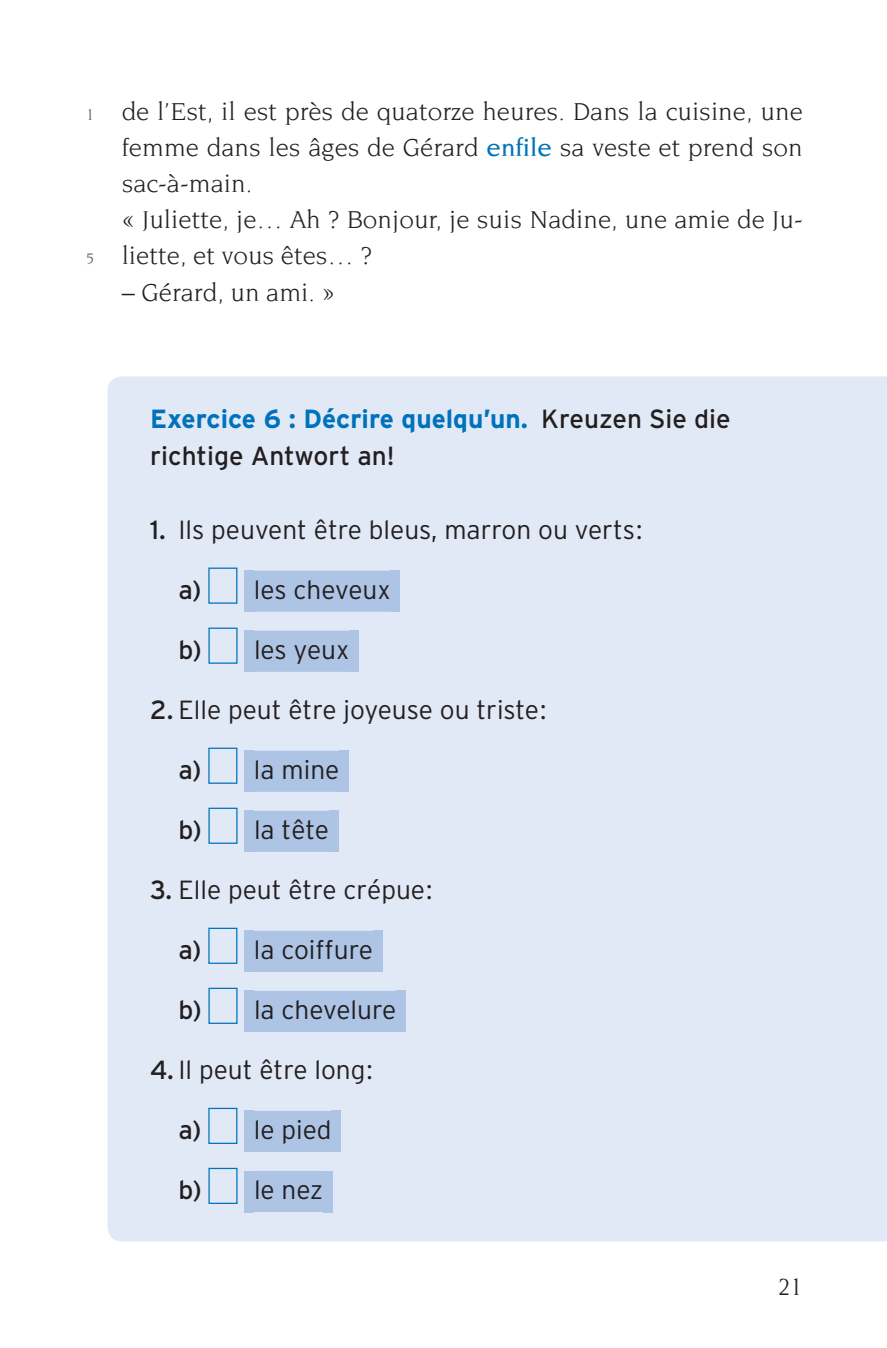
<style>
.page{position:relative;width:887px;height:1348px;background:#fff}
.page>*{position:absolute;margin:0;border:0;box-sizing:border-box;transform-origin:0 0}
.t1{font:26.25px/36.2px "Novarese Std";color:#231f20}
.t2{font:300 26.25px "Interstate";color:#231f20}
.t3{font:26.25px/36.2px "Interstate";color:#231f20}
.t4{font:25px "Novarese Std";color:#231f20}
.t5{font:16.25px "Novarese Std";color:#57585a}
.s1{font-weight:500;color:#0072bc}
.s2{font-weight:700;color:#0072bc}
.s3{font-weight:400}
</style>
<div class="page">
<div style="left:107px;top:376px;width:779px;height:865px;background:#e1e9f6"></div>
<div style="left:254px;top:570px;width:136px;height:42px;background:#adc4e5"></div>
<div style="left:254px;top:630px;width:95px;height:42px;background:#adc4e5"></div>
<div style="left:254px;top:750px;width:85px;height:42px;background:#adc4e5"></div>
<div style="left:254px;top:810px;width:75px;height:42px;background:#adc4e5"></div>
<div style="left:254px;top:930px;width:119px;height:42px;background:#adc4e5"></div>
<div style="left:254px;top:990px;width:142px;height:42px;background:#adc4e5"></div>
<div style="left:254px;top:1110px;width:77px;height:42px;background:#adc4e5"></div>
<div style="left:254px;top:1170px;width:69px;height:42px;background:#adc4e5"></div>
<div style="left:208px;top:567px;width:29px;height:36px;border:1px solid #0072bc"></div>
<div style="left:244px;top:570px;width:10px;height:42px;background:#adc4e5"></div>
<div style="left:390px;top:570px;width:10px;height:42px;background:#adc4e5"></div>
<div style="left:244px;top:630px;width:10px;height:42px;background:#adc4e5"></div>
<div style="left:349px;top:630px;width:10px;height:42px;background:#adc4e5"></div>
<div style="left:208px;top:747px;width:29px;height:36px;border:1px solid #0072bc"></div>
<div style="left:244px;top:750px;width:10px;height:42px;background:#adc4e5"></div>
<div style="left:339px;top:750px;width:10px;height:42px;background:#adc4e5"></div>
<div style="left:244px;top:810px;width:10px;height:42px;background:#adc4e5"></div>
<div style="left:329px;top:810px;width:9px;height:42px;background:#adc4e5"></div>
<div style="left:208px;top:927px;width:29px;height:36px;border:1px solid #0072bc"></div>
<div style="left:244px;top:930px;width:10px;height:42px;background:#adc4e5"></div>
<div style="left:373px;top:930px;width:9px;height:42px;background:#adc4e5"></div>
<div style="left:244px;top:990px;width:10px;height:42px;background:#adc4e5"></div>
<div style="left:396px;top:990px;width:10px;height:42px;background:#adc4e5"></div>
<div style="left:208px;top:1107px;width:29px;height:36px;border:1px solid #0072bc"></div>
<div style="left:244px;top:1110px;width:10px;height:42px;background:#adc4e5"></div>
<div style="left:331px;top:1110px;width:10px;height:42px;background:#adc4e5"></div>
<div style="left:244px;top:1170px;width:10px;height:42px;background:#adc4e5"></div>
<div style="left:323px;top:1170px;width:9px;height:42px;background:#adc4e5"></div>
<p class="t5" style="left:86px;top:106px;width:10px">1</p>
<p class="t5" style="left:86px;top:250px;width:10px">5</p>
<p class="t1" style="left:122px;top:93px;width:682px">de l’Est, il est près de quatorze heures. Dans la cuisine, une femme dans les âges de Gérard <span class="s1">enfile</span> sa veste et prend son sac-à-main.<br>« Juliette, je… Ah ? Bonjour, je suis Nadine, une amie de Ju&shy;liette, et vous êtes… ?</p>
<p class="t1" style="left:122px;top:274px;width:214px">– Gérard, un ami. »</p>
<p class="t3" style="left:150px;top:401px;width:582px"><span class="s2">Exercice 6 : Décrire quelqu’un.</span> Kreuzen Sie die richtige Antwort an!</p>
<p class="t2" style="left:150px;top:513px;width:493px"><span class="s3">1.</span> Ils peuvent être bleus, marron ou verts :</p>
<p class="t2" style="left:178px;top:573px;width:214px"><span class="s3">a)</span> les cheveux</p>
<p class="t2" style="left:178px;top:633px;width:172px"><span class="s3">b)</span> les yeux</p>
<p class="t2" style="left:150px;top:693px;width:397px"><span class="s3">2.</span> Elle peut être joyeuse ou triste :</p>
<p class="t2" style="left:178px;top:753px;width:162px"><span class="s3">a)</span> la mine</p>
<p class="t2" style="left:178px;top:813px;width:152px"><span class="s3">b)</span> la tête</p>
<p class="t2" style="left:150px;top:873px;width:284px"><span class="s3">3.</span> Elle peut être crépue :</p>
<p class="t2" style="left:178px;top:933px;width:196px"><span class="s3">a)</span> la coiffure</p>
<p class="t2" style="left:178px;top:993px;width:219px"><span class="s3">b)</span> la chevelure</p>
<p class="t2" style="left:150px;top:1053px;width:224px"><span class="s3">4.</span> Il peut être long :</p>
<p class="t2" style="left:178px;top:1113px;width:155px"><span class="s3">a)</span> le pied</p>
<p class="t2" style="left:178px;top:1173px;width:146px"><span class="s3">b)</span> le nez</p>
<p class="t4" style="left:777px;top:1273px;width:26px">21</p>
</div>
